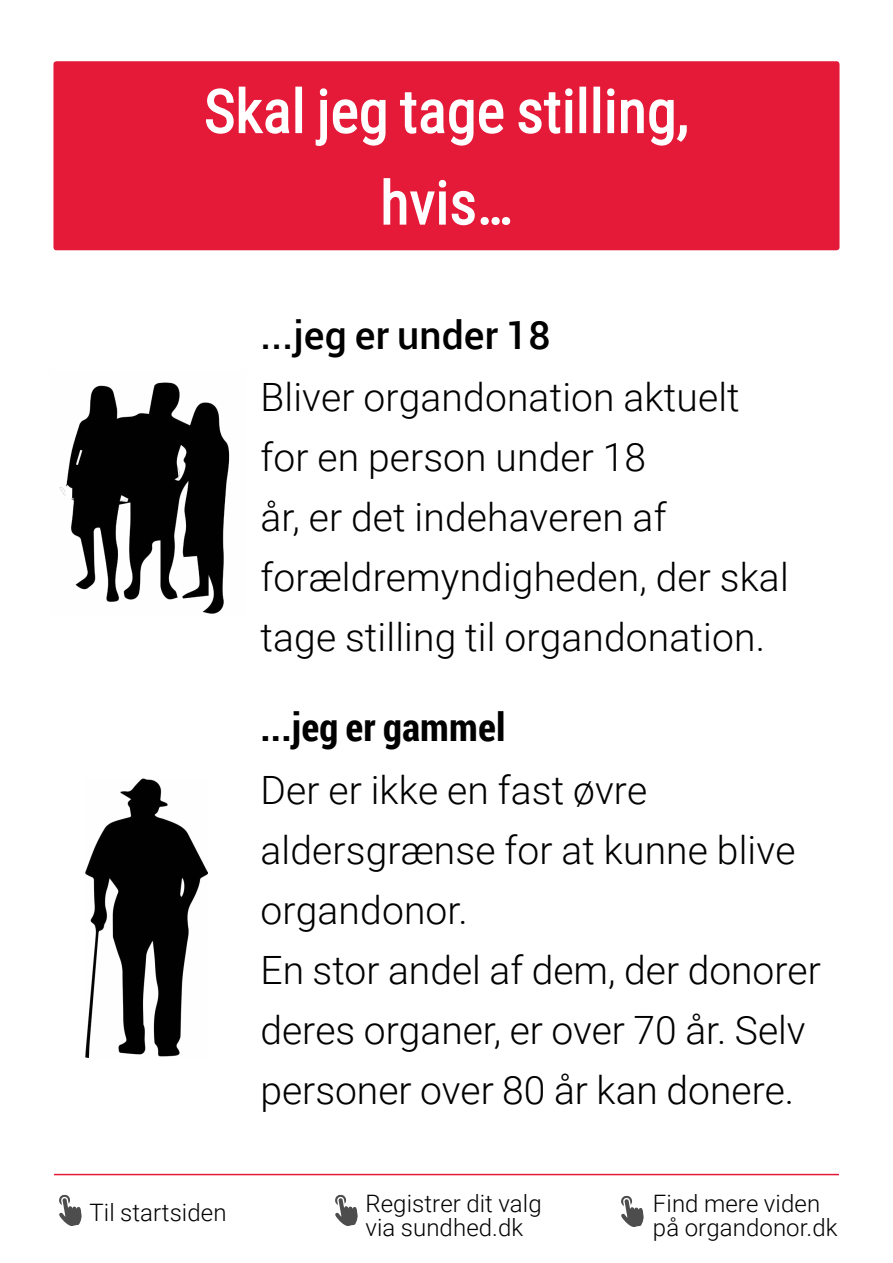
<style>
.page{position:relative;width:893px;height:1263px;background:#fff}
.page>*{position:absolute;margin:0;border:0;box-sizing:border-box;transform-origin:0 0}
.t1{font:60px/91.5px "Roboto Condensed";letter-spacing:.005em;color:#fff;text-align:center}
.t2{font:300 39px/60px "Roboto";letter-spacing:.005em;color:#000}
.t3{font:500 39px "Roboto";letter-spacing:.005em;color:#000}
.t4{font:700 39px "Roboto Condensed";letter-spacing:.005em;color:#000}
.t5{font:300 24px/24px "Roboto";letter-spacing:.005em;color:#000}
</style>
<div class="page">
<svg style="left:59px;top:1194px;width:23px;height:32px"></svg>
<svg style="left:621px;top:1195px;width:23px;height:32px"></svg>
<svg style="left:335px;top:1194px;width:23px;height:32px"></svg>
<hr style="left:54px;top:1174px;width:785px;height:1px;background:#e51938">
<div style="left:53px;top:61px;width:786px;height:189px;background:#e51938;border-radius:3px"></div>
<svg style="left:206px;top:86px;width:84px;height:48px"></svg>
<div style="left:295px;top:87px;width:7px;height:46px;border:2px solid #fff"></div>
<svg style="left:315px;top:88px;width:71px;height:58px"></svg>
<svg style="left:400px;top:92px;width:104px;height:54px"></svg>
<svg style="left:518px;top:88px;width:55px;height:46px"></svg>
<div style="left:579px;top:87px;width:7px;height:46px;border:2px solid #fff"></div>
<div style="left:593px;top:87px;width:7px;height:46px;border:2px solid #fff"></div>
<svg style="left:607px;top:88px;width:80px;height:58px"></svg>
<svg style="left:383px;top:178px;width:128px;height:48px"></svg>
<img style="left:59px;top:382px;width:171px;height:232px">
<img style="left:86px;top:778px;width:122px;height:280px">
<h1 class="t1" style="left:204px;top:63px;width:486px">Skal jeg tage stilling, hvis…</h1>
<p class="t3" style="left:260px;top:308px;width:292px">...jeg er under 18</p>
<p class="t2" style="left:260px;top:365px;width:530px">Bliver organdonation aktuelt for en person under 18<br>år, er det indehaveren af forældremyndigheden, der skal tage stilling til organdonation.</p>
<p class="t4" style="left:260px;top:700px;width:246px">...jeg er gammel</p>
<p class="t2" style="left:260px;top:759px;width:562px">Der er ikke en fast øvre aldersgrænse for at kunne blive organdonor.<br>En stor andel af dem, der donorer deres organer, er over 70 år. Selv personer over 80 år kan donere.</p>
<p class="t5" style="left:89px;top:1200px;width:139px">Til startsiden</p>
<p class="t5" style="left:365px;top:1190px;width:178px">Registrer dit valg via sundhed.dk</p>
<p class="t5" style="left:653px;top:1190px;width:186px">Find mere viden på organdonor.dk</p>
</div>
